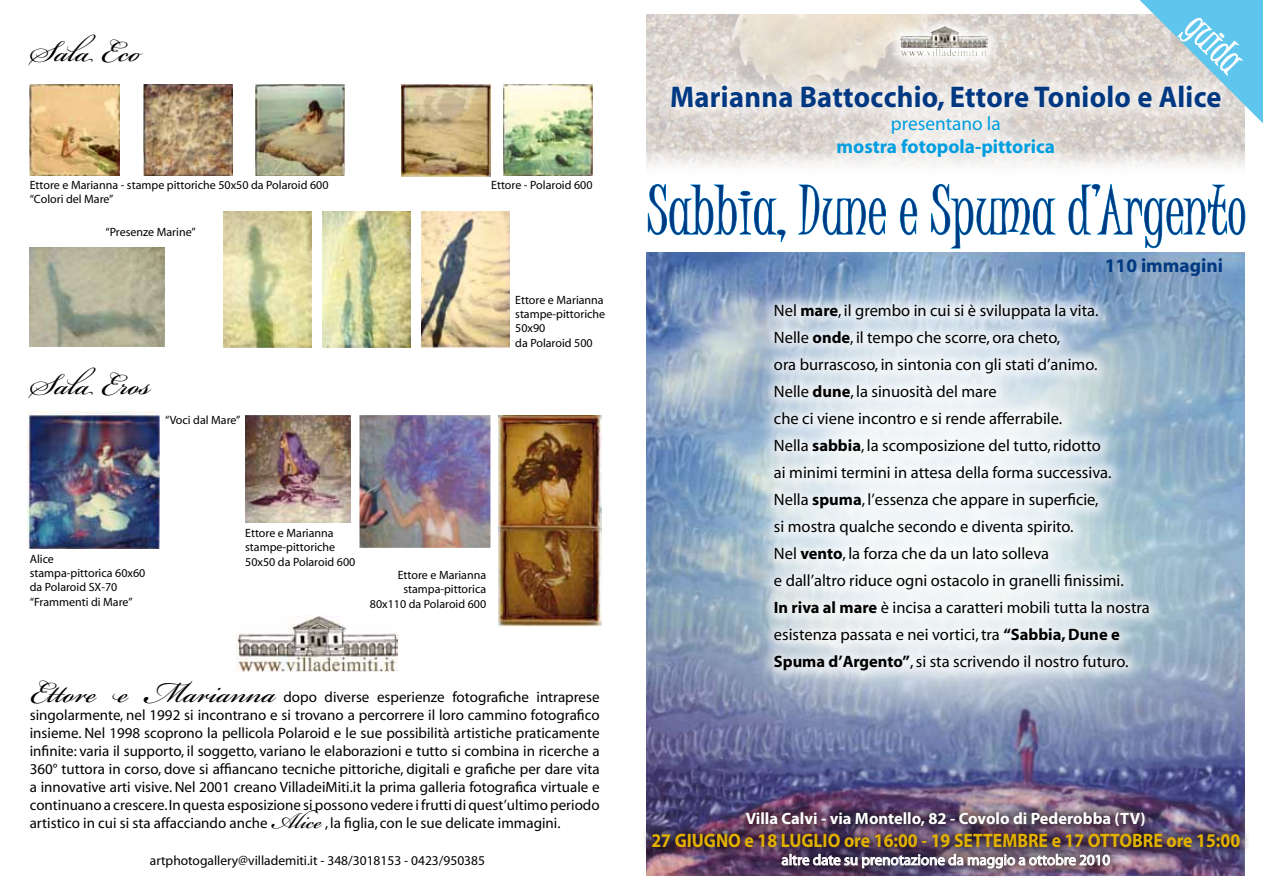
<style>
.page{position:relative;width:1263px;height:893px;background:#fff}
.page>*{position:absolute;margin:0;border:0;box-sizing:border-box;transform-origin:0 0}
.t1{font:66px "Juice ITC";color:#003882}
.t2{font:46.5px "Bickham Script Pro";color:#000}
.t3{font:39px "Juice ITC";color:#fff}
.t4{font:35.25px "Bickham Script Pro";color:#000}
.t5{font:700 30px "Myriad";letter-spacing:.01em;color:#003882;scale:.95 1}
.t6{font:700 19.5px "Myriad";color:#e2b000;scale:.91 1}
.t7{font:700 19.35px "Myriad";color:#009ee0}
.t8{font:19.35px "Myriad";color:#009ee0}
.t9{font:700 19.35px "Myriad";color:#003882}
.t10{font:16.5px/27px "Myriad";color:#000}
.t11{font:700 16.5px "Myriad Pro";color:#fff}
.t12{font:15px/18px "Myriad";color:#000;text-align:justify}
.t13{font:15px "Myriad";color:#fff}
.t14{font:13.5px "Myriad";color:#000}
.t15{font:12px/14.4px "Myriad";color:#000}
.s1{font-weight:700}
</style>
<div class="page">
<img style="left:647px;top:15px;width:597px;height:135px">
<img style="left:647px;top:252px;width:598px;height:547px">
<svg style="left:648px;top:184px;width:138px;height:58px"></svg>
<svg style="left:797px;top:184px;width:89px;height:52px"></svg>
<svg style="left:900px;top:198px;width:17px;height:38px"></svg>
<svg style="left:931px;top:184px;width:125px;height:65px"></svg>
<svg style="left:1068px;top:184px;width:177px;height:65px"></svg>
<svg style="left:882px;top:14px;width:119px;height:45px"></svg>
<img style="left:900px;top:26px;width:88px;height:22px">
<svg style="left:646px;top:59px;width:594px;height:108px;background:#e4dfdb"></svg>
<img style="left:644px;top:799px;width:604px;height:77px">
<svg style="left:781px;top:846px;width:329px;height:31px;background:#796a7f"></svg>
<img style="left:237px;top:615px;width:161px;height:56px">
<img style="left:30px;top:84px;width:90px;height:92px">
<img style="left:144px;top:84px;width:89px;height:92px">
<img style="left:256px;top:85px;width:88px;height:91px">
<img style="left:503px;top:84px;width:89px;height:92px">
<img style="left:223px;top:211px;width:88px;height:136px">
<img style="left:498px;top:415px;width:103px;height:212px">
<img style="left:359px;top:415px;width:131px;height:133px">
<img style="left:401px;top:84px;width:89px;height:92px">
<img style="left:245px;top:415px;width:106px;height:108px">
<img style="left:28px;top:411px;width:131px;height:137px">
<img style="left:30px;top:247px;width:134px;height:100px">
<img style="left:322px;top:211px;width:88px;height:136px">
<img style="left:422px;top:211px;width:88px;height:136px">
<svg style="left:1139px;top:0;width:124px;height:123px;background:#a5d2e2"></svg>
<svg style="left:755px;top:269px;width:363px;height:451px;background:#8fa3c1"></svg>
<div style="left:757px;top:287px;width:405px;height:398px;background:#fff;opacity:.75"></div>
<h2 class="t2" style="left:30px;top:18px;width:112px">Sala Eco</h2>
<p class="t15" style="left:30px;top:178px;width:300px">Ettore e Marianna - stampe pittoriche 50x50 da Polaroid 600 “Colori del Mare”</p>
<p class="t15" style="left:105px;top:225px;width:92px">“Presenze Marine”</p>
<h2 class="t2" style="left:30px;top:351px;width:123px">Sala Eros</h2>
<p class="t15" style="left:165px;top:413px;width:77px">“Voci dal Mare”</p>
<p class="t15" style="left:491px;top:178px;width:103px">Ettore - Polaroid 600</p>
<p class="t15" style="left:515px;top:293px;width:91px">Ettore e Marianna stampe-pittoriche<br>50x90<br>da Polaroid 500</p>
<p class="t15" style="left:30px;top:552px;width:117px">Alice<br>stampa-pittorica 60x60 da Polaroid SX-70 “Frammenti di Mare”</p>
<p class="t15" style="left:245px;top:526px;width:112px">Ettore e Marianna stampe-pittoriche<br>50x50 da Polaroid 600</p>
<p class="t15" style="left:370px;top:568px;width:118px;text-align:right">Ettore e Marianna stampa-pittorica<br>80x110 da Polaroid 600</p>
<h2 class="t2" style="left:30px;top:659px;width:249px">Ettore e Marianna</h2>
<p class="t12" style="left:30px;top:689px;width:571px;text-indent:254px">dopo diverse esperienze fotografiche intraprese singolarmente, nel 1992 si incontrano e si trovano a percorrere il loro cammino fotografico insieme. Nel 1998 scoprono la pellicola Polaroid e le sue possibilità artistiche praticamente infinite: varia il supporto, il soggetto, variano le elaborazioni e tutto si combina in ricerche a 360° tuttora in corso, dove si affiancano tecniche pittoriche, digitali e grafiche per dare vita a innovative arti visive. Nel 2001 creano VilladeiMiti.it la prima galleria fotografica virtuale e continuano a crescere. In questa esposizione si possono vedere i frutti di quest’ultimo periodo artistico in cui si sta affacciando anche</p>
<h3 class="t4" style="left:271px;top:796px;width:54px">Alice</h3>
<p class="t12" style="left:325px;top:815px;width:237px">, la figlia, con le sue delicate immagini.</p>
<p class="t14" style="left:150px;top:854px;width:337px">artphotogallery@villademiti.it - 348/3018153 - 0423/950385</p>
<h3 class="t3" style="left:1208px;top:4px;width:65px;rotate:45deg">guida</h3>
<h3 class="t5" style="left:670px;top:81px;width:582px">Marianna Battocchio, Ettore Toniolo e Alice</h3>
<p class="t8" style="left:891px;top:114px;width:111px">presentano la</p>
<p class="t7" style="left:836px;top:137px;width:220px">mostra fotopola-pittorica</p>
<h1 class="t1" style="left:647px;top:173px;width:601px">Sabbia, Dune e Spuma d’Argento</h1>
<p class="t9" style="left:1105px;top:256px;width:120px">110 immagini</p>
<p class="t10" style="left:774px;top:298px;width:377px">Nel <span class="s1">mare</span>, il grembo in cui si è sviluppata la vita.<br>Nelle <span class="s1">onde</span>, il tempo che scorre, ora cheto,<br>ora burrascoso, in sintonia con gli stati d’animo.<br>Nelle <span class="s1">dune</span>, la sinuosità del mare<br>che ci viene incontro e si rende afferrabile.<br>Nella <span class="s1">sabbia</span>, la scomposizione del tutto, ridotto<br>ai minimi termini in attesa della forma successiva.<br>Nella <span class="s1">spuma</span>, l’essenza che appare in superficie,<br>si mostra qualche secondo e diventa spirito.<br>Nel <span class="s1">vento</span>, la forza che da un lato solleva<br>e dall’altro riduce ogni ostacolo in granelli finissimi.<br><span class="s1">In riva al mare</span> è incisa a caratteri mobili tutta la nostra esistenza passata e nei vortici, tra <span class="s1">“Sabbia, Dune e Spuma d’Argento”</span>, si sta scrivendo il nostro futuro.</p>
<p class="t11" style="left:746px;top:807px;width:401px">Villa Calvi - via Montello, 82 - Covolo di Pederobba (TV)</p>
<h3 class="t6" style="left:651px;top:830px;width:356px">27 giugno e 18 luglio ore 16:00 - 19 settemb</h3>
<h3 class="t6" style="left:1028px;top:830px;width:235px">re e 17 ottobre ore 15:00</h3>
<p class="t13" style="left:781px;top:852px;width:330px">altre date su prenotazione da maggio a ottobre 2010</p>
</div>
